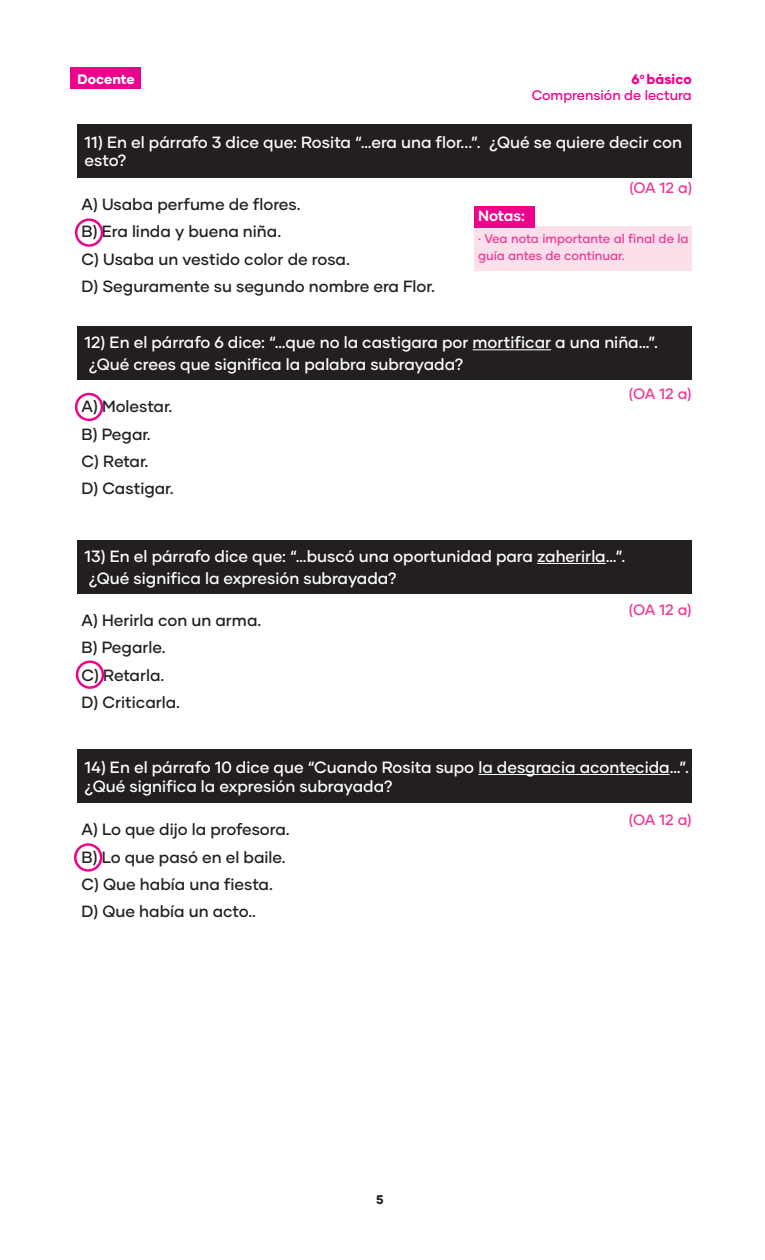
<style>
.page{position:relative;width:765px;height:1260px;background:#fff}
.page>*{position:absolute;margin:0;border:0;box-sizing:border-box;transform-origin:0 0}
.txt{font:500 16.25px/18.8px "Gilmer";color:#fff}
.txt-2{font:500 16.25px "Gilmer";color:#231f20}
.bullet_check{font:500 15px "Gilmer";letter-spacing:-.015em;color:#ed3896}
.t1{font:700 15px "Gilmer";letter-spacing:-.005em;color:#fff}
.t2{font:500 13.75px/16.2px "Gilmer";color:#ed028c;text-align:right}
.t3{font:800 13.75px "Gilmer";color:#fff}
.bullet_check-2{font:500 12.5px/16.2px "Gilmer";color:#ed3896}
.t4{font:800 12.5px "Gilmer";color:#231f20}
.s1{font-weight:800}
</style>
<div class="page">
<div style="left:70px;top:67px;width:71px;height:22px;background:#ed028c"></div>
<div style="left:78px;top:124px;width:614px;height:53px;background:#231f20"></div>
<div style="left:78px;top:326px;width:614px;height:53px;background:#231f20"></div>
<hr style="left:473px;top:349px;width:78px;height:1px;background:#fff">
<div style="left:78px;top:540px;width:614px;height:53px;background:#231f20"></div>
<hr style="left:537px;top:563px;width:69px;height:1px;background:#fff">
<div style="left:78px;top:749px;width:614px;height:53px;background:#231f20"></div>
<hr style="left:478px;top:774px;width:192px;height:1px;background:#fff">
<div style="left:75px;top:218px;width:28px;height:29px;border:2px solid #ed028c;border-radius:50%"></div>
<div style="left:75px;top:393px;width:28px;height:28px;border:2px solid #ed028c;border-radius:50%"></div>
<div style="left:76px;top:660px;width:28px;height:29px;border:2px solid #ed028c;border-radius:50%"></div>
<div style="left:74px;top:843px;width:28px;height:29px;border:2px solid #ed028c;border-radius:50%"></div>
<div style="left:475px;top:227px;width:217px;height:44px;background:#fbdfeb"></div>
<div style="left:475px;top:206px;width:60px;height:22px;background:#ed028c"></div>
<p class="t3" style="left:78px;top:70px;width:59px">Docente</p>
<p class="t2" style="left:532px;top:71px;width:162px"><span class="s1">6</span><sup>o</sup> <span class="s1">básico<br></span>Comprensión de lectura</p>
<p class="txt" style="left:85px;top:132px;width:599px">11) En el párrafo 3 dice que: Rosita “…era una flor...”. ¿Qué se quiere decir con esto?</p>
<p class="txt-2" style="left:82px;top:194px;width:221px">A) Usaba perfume de flores.</p>
<p class="txt-2" style="left:82px;top:221px;width:201px">B) Era linda y buena niña.</p>
<p class="txt-2" style="left:82px;top:249px;width:270px">C) Usaba un vestido color de rosa.</p>
<p class="txt-2" style="left:82px;top:276px;width:355px">D) Seguramente su segundo nombre era Flor.</p>
<p class="t1" style="left:478px;top:207px;width:48px">Notas:</p>
<p class="bullet_check" style="left:629px;top:179px;width:64px">(OA 12 a)</p>
<p class="bullet_check-2" style="left:478px;top:231px;width:212px">· Vea nota importante al final de la guía antes de continuar.</p>
<p class="txt" style="left:85px;top:333px;width:575px">12) En el párrafo 6 dice: “…que no la castigara por mortificar a una niña…”.</p>
<p class="txt" style="left:89px;top:355px;width:377px">¿Qué crees que significa la palabra subrayada?</p>
<p class="txt-2" style="left:82px;top:397px;width:92px">A) Molestar.</p>
<p class="txt-2" style="left:82px;top:424px;width:71px">B) Pegar.</p>
<p class="txt-2" style="left:82px;top:451px;width:68px">C) Retar.</p>
<p class="txt-2" style="left:82px;top:478px;width:93px">D) Castigar.</p>
<p class="bullet_check" style="left:629px;top:385px;width:64px">(OA 12 a)</p>
<p class="txt" style="left:85px;top:547px;width:542px">13) En el párrafo dice que: “…buscó una oportunidad para zaherirla…”.</p>
<p class="txt" style="left:89px;top:569px;width:310px">¿Qué significa la expresión subrayada?</p>
<p class="txt-2" style="left:82px;top:610px;width:181px">A) Herirla con un arma.</p>
<p class="txt-2" style="left:82px;top:637px;width:85px">B) Pegarle.</p>
<p class="txt-2" style="left:82px;top:665px;width:84px">C) Retarla.</p>
<p class="txt-2" style="left:82px;top:692px;width:100px">D) Criticarla.</p>
<p class="bullet_check" style="left:629px;top:601px;width:64px">(OA 12 a)</p>
<p class="txt" style="left:85px;top:758px;width:606px">14) En el párrafo 10 dice que “Cuando Rosita supo la desgracia acontecida…”. ¿Qué significa la expresión subrayada?</p>
<p class="txt-2" style="left:82px;top:819px;width:210px">A) Lo que dijo la profesora.</p>
<p class="txt-2" style="left:82px;top:847px;width:205px">B) Lo que pasó en el baile.</p>
<p class="txt-2" style="left:82px;top:874px;width:193px">C) Que había una fiesta.</p>
<p class="txt-2" style="left:82px;top:901px;width:176px">D) Que había un acto..</p>
<p class="t4" style="left:376px;top:1192px;width:9px">5</p>
<p class="bullet_check" style="left:629px;top:810px;width:64px">(OA 12 a)</p>
</div>
